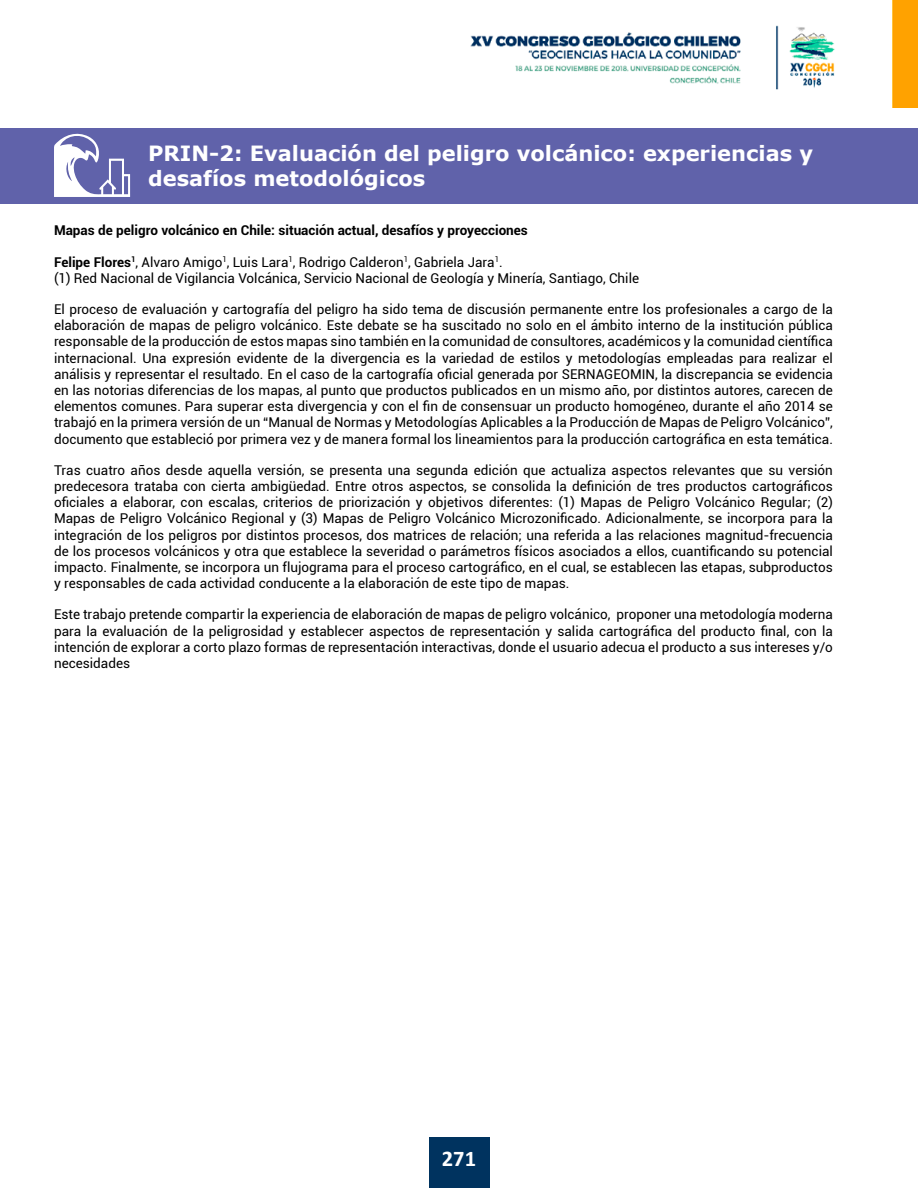
<style>
.page{position:relative;width:918px;height:1188px;background:#fff}
.page>*{position:absolute;margin:0;border:0;box-sizing:border-box;transform-origin:0 0}
.t1{font:700 22.5px "Calibri";color:#fff}
.t2{font:700 21px/25.2px "Verdana";color:#fff}
.t3{font:13.5px/16.2px "Roboto";color:#000;text-align:justify}
.t4{font:700 13.5px "Roboto";color:#000}
.s1{font-weight:700}
</style>
<div class="page">
<img style="left:470px;top:0;width:448px;height:108px">
<div style="left:429px;top:1138px;width:60px;height:50px;background:#00335f"></div>
<div style="left:0;top:128px;width:918px;height:75px;background:#6062aa"></div>
<svg style="left:54px;top:133px;width:76px;height:64px"></svg>
<h2 class="t2" style="left:148px;top:140px;width:666px">PRIN-2: Evaluación del peligro volcánico: experiencias y desafíos metodológicos</h2>
<p class="t4" style="left:54px;top:221px;width:475px">Mapas de peligro volcánico en Chile: situación actual, desafíos y proyecciones</p>
<p class="t3" style="left:54px;top:253px;width:587px"><span class="s1">Felipe Flores</span><sup>1</sup>, Alvaro Amigo<sup>1</sup>, Luis Lara<sup>1</sup>, Rodrigo Calderon<sup>1</sup>, Gabriela Jara<sup>1</sup>.<br>(1) Red Nacional de Vigilancia Volcánica, Servicio Nacional de Geología y Minería, Santiago, Chile</p>
<p class="t3" style="left:54px;top:301px;width:780px">El proceso de evaluación y cartografía del peligro ha sido tema de discusión permanente entre los profesionales a cargo de la elaboración de mapas de peligro volcánico. Este debate se ha suscitado no solo en el ámbito interno de la institución pública responsable de la producción de estos mapas sino también en la comunidad de consultores, académicos y la comunidad científica internacional. Una expresión evidente de la divergencia es la variedad de estilos y metodologías empleadas para realizar el análisis y representar el resultado. En el caso de la cartografía oficial generada por SERNAGEOMIN, la discrepancia se evidencia en las notorias diferencias de los mapas, al punto que productos publicados en un mismo año, por distintos autores, carecen de elementos comunes. Para superar esta divergencia y con el fin de consensuar un producto homogéneo, durante el año 2014 se trabajó en la primera versión de un “Manual de Normas y Metodologías Aplicables a la Producción de Mapas de Peligro Volcánico”, documento que estableció por primera vez y de manera formal los lineamientos para la producción cartográfica en esta temática.</p>
<p class="t3" style="left:54px;top:461px;width:780px">Tras cuatro años desde aquella versión, se presenta una segunda edición que actualiza aspectos relevantes que su versión predecesora trataba con cierta ambigüedad. Entre otros aspectos, se consolida la definición de tres productos cartográficos oficiales a elaborar, con escalas, criterios de priorización y objetivos diferentes: (1) Mapas de Peligro Volcánico Regular; (2)<br>Mapas de Peligro Volcánico Regional y (3) Mapas de Peligro Volcánico Microzonificado. Adicionalmente, se incorpora para la integración de los peligros por distintos procesos, dos matrices de relación; una referida a las relaciones magnitud-frecuencia de los procesos volcánicos y otra que establece la severidad o parámetros físicos asociados a ellos, cuantificando su potencial impacto. Finalmente, se incorpora un flujograma para el proceso cartográfico, en el cual, se establecen las etapas, subproductos y responsables de cada actividad conducente a la elaboración de este tipo de mapas.</p>
<p class="t3" style="left:54px;top:606px;width:780px">Este trabajo pretende compartir la experiencia de elaboración de mapas de peligro volcánico, proponer una metodología moderna para la evaluación de la peligrosidad y establecer aspectos de representación y salida cartográfica del producto final, con la intención de explorar a corto plazo formas de representación interactivas, donde el usuario adecua el producto a sus intereses y/o necesidades</p>
<h1 class="t1" style="left:442px;top:1143px;width:36px">271</h1>
</div>
